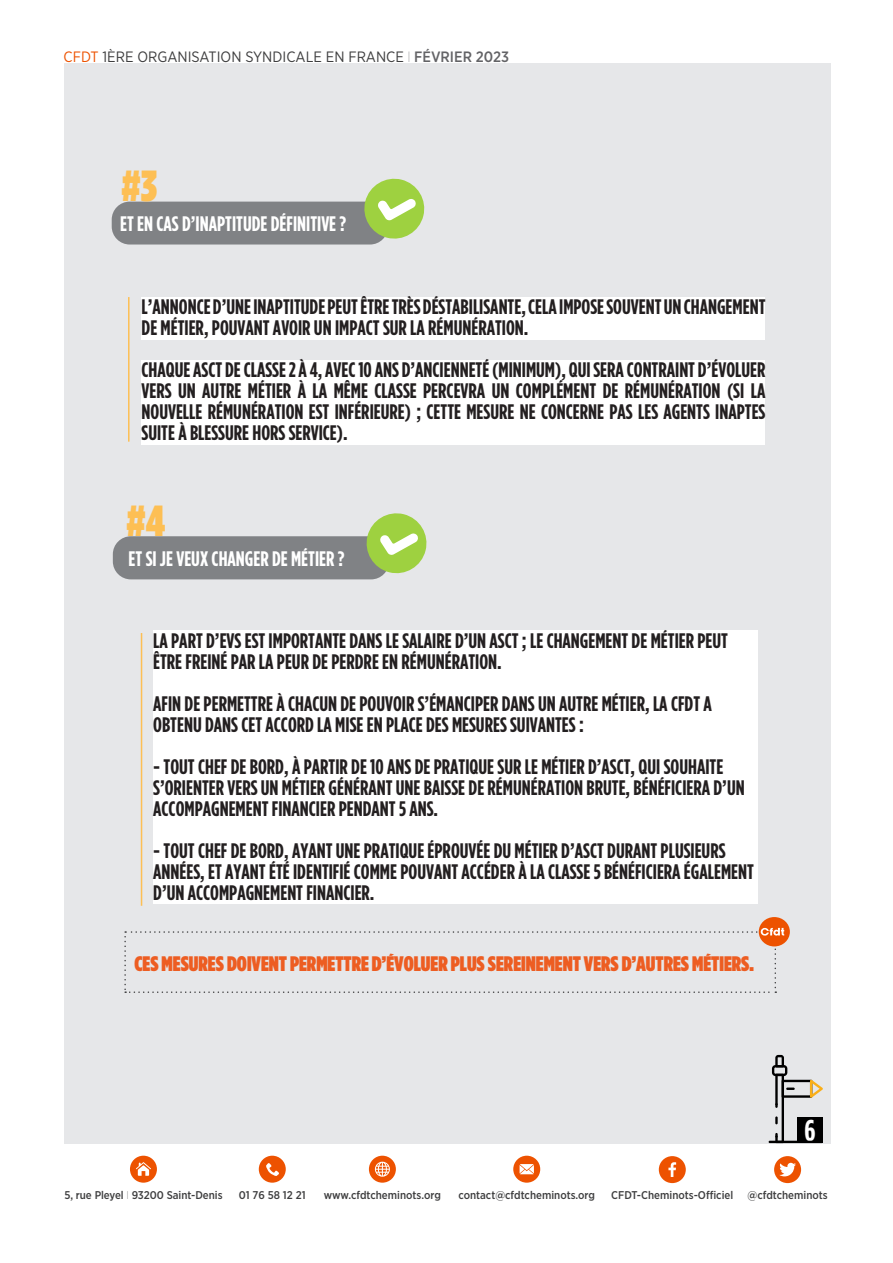
<style>
.page{position:relative;width:893px;height:1263px;background:#fff}
.page>*{position:absolute;margin:0;border:0;box-sizing:border-box;transform-origin:0 0}
.t1{font:900 43.5px "Gotham Condensed";color:#fdbf54}
.t2{font:700 30px "Gotham Condensed";color:#fff}
.t3{font:700 21px/21px "Gotham Condensed";color:#231f20}
.t4{font:900 21px "Gotham Condensed";color:#ed5d22}
.t5{font:700 21px "Gotham Condensed";color:#fff}
.t6{font:15px "Gotham Narrow";color:#3e3e3f}
.t7{font:500 11.25px "Gotham Narrow";color:#3e3e3f}
.s1{color:#ed5200}
.s2{font-weight:100;color:#636366}
.s3{font-weight:500;color:#636366}
.s4{font-weight:100}
</style>
<div class="page">
<div style="left:64px;top:64px;width:766px;height:1080px;background:#e6e7e9"></div>
<div style="left:130px;top:1156px;width:27px;height:27px;background:#ed5200;border-radius:50%"></div>
<svg style="left:136px;top:1162px;width:15px;height:14px"></svg>
<div style="left:259px;top:1156px;width:27px;height:27px;background:#ed5200;border-radius:50%"></div>
<svg style="left:266px;top:1163px;width:13px;height:13px"></svg>
<div style="left:369px;top:1156px;width:27px;height:27px;background:#ed5200;border-radius:50%"></div>
<svg style="left:375px;top:1162px;width:15px;height:15px"></svg>
<div style="left:513px;top:1156px;width:27px;height:27px;background:#ed5200;border-radius:50%"></div>
<svg style="left:520px;top:1164px;width:14px;height:10px"></svg>
<div style="left:659px;top:1156px;width:27px;height:27px;background:#ed5200;border-radius:50%"></div>
<svg style="left:668px;top:1162px;width:8px;height:15px"></svg>
<div style="left:774px;top:1156px;width:27px;height:27px;background:#ed5200;border-radius:50%"></div>
<svg style="left:779px;top:1163px;width:17px;height:13px"></svg>
<div style="left:112px;top:202px;width:276px;height:42px;background:#808285;border-radius:18px"></div>
<svg style="left:361px;top:178px;width:64px;height:64px"></svg>
<div style="left:142px;top:297px;width:623px;height:42px;background:#fff"></div>
<div style="left:142px;top:360px;width:623px;height:84px;background:#fff"></div>
<hr style="left:128px;top:297px;width:2px;height:145px;background:#fdbf54">
<svg style="left:772px;top:1055px;width:51px;height:86px"></svg>
<hr style="left:769px;top:1141px;width:54px;height:2px;background:#000">
<div style="left:113px;top:536px;width:276px;height:43px;background:#808285;border-radius:18px"></div>
<svg style="left:363px;top:513px;width:64px;height:63px"></svg>
<div style="left:759px;top:917px;width:31px;height:29px;background:#ed5200;border-radius:50%"></div>
<svg style="left:124px;top:928px;width:660px;height:65px"></svg>
<div style="left:153px;top:631px;width:605px;height:42px;background:#fff"></div>
<div style="left:153px;top:673px;width:605px;height:21px;background:#fff"></div>
<div style="left:153px;top:694px;width:605px;height:42px;background:#fff"></div>
<div style="left:153px;top:736px;width:605px;height:21px;background:#fff"></div>
<div style="left:153px;top:757px;width:605px;height:63px;background:#fff"></div>
<div style="left:153px;top:820px;width:605px;height:21px;background:#fff"></div>
<div style="left:153px;top:841px;width:605px;height:63px;background:#fff"></div>
<hr style="left:141px;top:633px;width:1px;height:273px;background:#fdbf54">
<p class="t6" style="left:64px;top:47px;width:447px"><span class="s1">CFDT</span> 1ÈRE ORGANISATION SYNDICALE EN FRANCE <span class="s2">I</span> <span class="s3">FÉVRIER 2023</span></p>
<p class="t1" style="left:122px;top:160px;width:37px">#3</p>
<p class="t5" style="left:120px;top:212px;width:228px">ET EN CAS D’INAPTITUDE DÉFINITIVE ?</p>
<p class="t3" style="left:142px;top:296px;width:625px">L’ANNONCE D’UNE INAPTITUDE PEUT ÊTRE TRÈS DÉSTABILISANTE, CELA IMPOSE SOUVENT UN CHANGEMENT<br>DE MÉTIER, POUVANT AVOIR UN IMPACT SUR LA RÉMUNÉRATION.</p>
<p class="t3" style="left:142px;top:359px;width:625px;text-align:justify">CHAQUE ASCT DE CLASSE 2 À 4, AVEC 10 ANS D’ANCIENNETÉ (MINIMUM), QUI SERA CONTRAINT D’ÉVOLUER VERS UN AUTRE MÉTIER À LA MÊME CLASSE PERCEVRA UN COMPLÉMENT DE RÉMUNÉRATION (SI LA NOUVELLE RÉMUNÉRATION EST INFÉRIEURE) ; CETTE MESURE NE CONCERNE PAS LES AGENTS INAPTES SUITE À BLESSURE HORS SERVICE).</p>
<p class="t1" style="left:127px;top:495px;width:40px">#4</p>
<p class="t5" style="left:129px;top:546px;width:217px">ET SI JE VEUX CHANGER DE MÉTIER ?</p>
<p class="t3" style="left:153px;top:630px;width:576px">LA PART D’EVS EST IMPORTANTE DANS LE SALAIRE D’UN ASCT ; LE CHANGEMENT DE MÉTIER PEUT<br>ÊTRE FREINÉ PAR LA PEUR DE PERDRE EN RÉMUNÉRATION.</p>
<p class="t3" style="left:153px;top:693px;width:560px">AFIN DE PERMETTRE À CHACUN DE POUVOIR S’ÉMANCIPER DANS UN AUTRE MÉTIER, LA CFDT A<br>OBTENU DANS CET ACCORD LA MISE EN PLACE DES MESURES SUIVANTES :</p>
<p class="t3" style="left:153px;top:756px;width:593px">- TOUT CHEF DE BORD, À PARTIR DE 10 ANS DE PRATIQUE SUR LE MÉTIER D’ASCT, QUI SOUHAITE<br>S’ORIENTER VERS UN MÉTIER GÉNÉRANT UNE BAISSE DE RÉMUNÉRATION BRUTE, BÉNÉFICIERA D’UN<br>ACCOMPAGNEMENT FINANCIER PENDANT 5 ANS.</p>
<p class="t3" style="left:153px;top:840px;width:602px">- TOUT CHEF DE BORD, AYANT UNE PRATIQUE ÉPROUVÉE DU MÉTIER D’ASCT DURANT PLUSIEURS<br>ANNÉES, ET AYANT ÉTÉ IDENTIFIÉ COMME POUVANT ACCÉDER À LA CLASSE 5 BÉNÉFICIERA ÉGALEMENT<br>D’UN ACCOMPAGNEMENT FINANCIER.</p>
<p class="t4" style="left:134px;top:950px;width:621px">CES MESURES DOIVENT PERMETTRE D’ÉVOLUER PLUS SEREINEMENT VERS D’AUTRES MÉTIERS.</p>
<p class="t2" style="left:804px;top:1113px;width:13px">6</p>
<p class="t7" style="left:64px;top:1187px;width:160px">5, rue Pleyel <span class="s4">I</span> 93200 Saint-Denis</p>
<p class="t7" style="left:239px;top:1187px;width:68px">01 76 58 12 21</p>
<p class="t7" style="left:324px;top:1187px;width:118px">www.cfdtcheminots.org</p>
<p class="t7" style="left:458px;top:1187px;width:138px">contact@cfdtcheminots.org</p>
<p class="t7" style="left:611px;top:1188px;width:123px">CFDT-Cheminots-Officiel</p>
<p class="t7" style="left:747px;top:1188px;width:82px">@cfdtcheminots</p>
</div>
